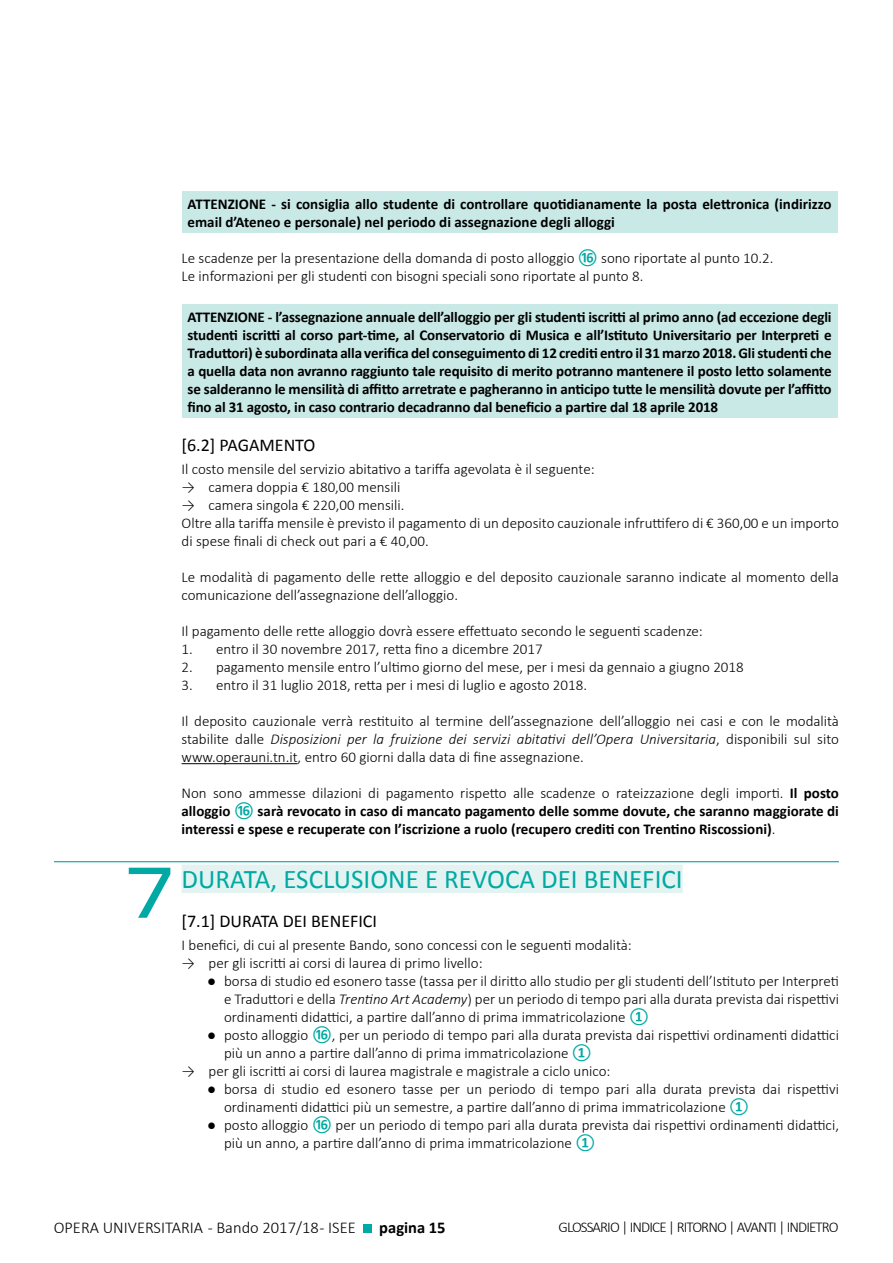
<style>
.page{position:relative;width:893px;height:1263px;background:#fff}
.page>*{position:absolute;margin:0;border:0;box-sizing:border-box;transform-origin:0 0}
.t1{font:expanded 72px "Univers";color:#00a9a3}
.t2{font:27px "Calibri";color:#00a9a3}
.t3{font:18px "Calibri";color:#000}
.t4{font:300 16.5px "Calibri";color:#000}
.t5{font:700 16.5px "Calibri";color:#000}
.t6{font:300 15px/18px "Calibri";color:#000}
.t7{font:700 15px/18px "Calibri";color:#000;text-align:justify}
.t8{font:300 15px "Calibri";letter-spacing:-.06em;color:#000}
.s1{font-weight:700;color:#00a9a3}
.s2{font-style:italic}
.s3{font-weight:300}
.s4{color:#00a9a3}
.s5{font-weight:700}
</style>
<div class="page">
<div style="left:363px;top:1224px;width:9px;height:9px;background:#00a9a3"></div>
<hr style="left:182px;top:763px;width:116px;height:1px;background:#000">
<hr style="left:54px;top:861px;width:785px;height:1px;background:#00a9a3">
<div style="left:182px;top:864px;width:501px;height:29px;background:#e3f3f1"></div>
<div style="left:182px;top:191px;width:655px;height:42px;background:#c9e9e7"></div>
<div style="left:182px;top:305px;width:655px;height:113px;background:#c9e9e7"></div>
<p class="t7" style="left:188px;top:195px;width:645px">ATTENZIONE - si consiglia allo studente di controllare quotidianamente la posta elettronica (indirizzo email d’Ateneo e personale) nel periodo di assegnazione degli alloggi</p>
<p class="t6" style="left:182px;top:248px;width:593px">Le scadenze per la presentazione della domanda di posto alloggio <span class="s1">⑯</span> sono riportate al punto 10.2.<br>Le informazioni per gli studenti con bisogni speciali sono riportate al punto 8.</p>
<p class="t7" style="left:188px;top:308px;width:646px">ATTENZIONE - l’assegnazione annuale dell’alloggio per gli studenti iscritti al primo anno (ad eccezione degli studenti iscritti al corso part-time, al Conservatorio di Musica e all’Istituto Universitario per Interpreti e Traduttori) è subordinata alla verifica del conseguimento di 12 crediti entro il 31 marzo 2018. Gli studenti che a quella data non avranno raggiunto tale requisito di merito potranno mantenere il posto letto solamente se salderanno le mensilità di affitto arretrate e pagheranno in anticipo tutte le mensilità dovute per l’affitto fino al 31 agosto, in caso contrario decadranno dal beneficio a partire dal 18 aprile 2018</p>
<p class="t3" style="left:182px;top:434px;width:135px">[6.2] PAGAMENTO</p>
<p class="t6" style="left:182px;top:460px;width:415px">Il costo mensile del servizio abitativo a tariffa agevolata è il seguente:</p>
<p class="t6" style="left:182px;top:478px;width:220px">→ camera doppia € 180,00 mensili</p>
<p class="t6" style="left:182px;top:496px;width:659px">→ camera singola € 220,00 mensili.<br>Oltre alla tariffa mensile è previsto il pagamento di un deposito cauzionale infruttifero di € 360,00 e un importo di spese finali di check out pari a € 40,00.</p>
<p class="t6" style="left:182px;top:568px;width:659px">Le modalità di pagamento delle rette alloggio e del deposito cauzionale saranno indicate al momento della comunicazione dell’assegnazione dell’alloggio.</p>
<p class="t6" style="left:182px;top:622px;width:523px">Il pagamento delle rette alloggio dovrà essere effettuato secondo le seguenti scadenze:</p>
<p class="t6" style="left:182px;top:640px;width:363px">1. entro il 30 novembre 2017, retta fino a dicembre 2017</p>
<p class="t6" style="left:182px;top:658px;width:564px">2. pagamento mensile entro l’ultimo giorno del mese, per i mesi da gennaio a giugno 2018</p>
<p class="t6" style="left:182px;top:676px;width:407px">3. entro il 31 luglio 2018, retta per i mesi di luglio e agosto 2018.</p>
<p class="t6" style="left:182px;top:712px;width:659px;text-align:justify">Il deposito cauzionale verrà restituito al termine dell’assegnazione dell’alloggio nei casi e con le modalità stabilite dalle <span class="s2">Disposizioni per la fruizione dei servizi abitativi dell’Opera Universitaria</span>, disponibili sul sito www.operauni.tn.it, entro 60 giorni dalla data di fine assegnazione.</p>
<p class="t7" style="left:182px;top:784px;width:659px"><span class="s3">Non sono ammesse dilazioni di pagamento rispetto alle scadenze o rateizzazione degli importi.</span> Il posto alloggio <span class="s4">⑯</span> sarà revocato in caso di mancato pagamento delle somme dovute, che saranno maggiorate di interessi e spese e recuperate con l’iscrizione a ruolo (recupero crediti con Trentino Riscossioni)<span class="s3">.</span></p>
<h1 class="t1" style="left:124px;top:849px;width:55px">7</h1>
<h2 class="t2" style="left:182px;top:862px;width:503px">DURATA, ESCLUSIONE E REVOCA DEI BENEFICI</h2>
<p class="t3" style="left:182px;top:910px;width:197px">[7.1] DURATA DEI BENEFICI</p>
<p class="t6" style="left:182px;top:935px;width:452px">I benefici, di cui al presente Bando, sono concessi con le seguenti modalità:</p>
<p class="t6" style="left:182px;top:953px;width:303px">→ per gli iscritti ai corsi di laurea di primo livello:</p>
<p class="t6" style="left:224px;top:971px;width:616px;text-align:justify;text-indent:-17px"><span class="s5">●</span> borsa di studio ed esonero tasse (tassa per il diritto allo studio per gli studenti dell’Istituto per Interpreti e Traduttori e della <span class="s2">Trentino Art Academy</span>) per un periodo di tempo pari alla durata prevista dai rispettivi ordinamenti didattici, a partire dall’anno di prima immatricolazione <span class="s1">①</span></p>
<p class="t6" style="left:224px;top:1025px;width:616px;text-indent:-17px"><span class="s5">●</span> posto alloggio <span class="s1">⑯</span>, per un periodo di tempo pari alla durata prevista dai rispettivi ordinamenti didattici più un anno a partire dall’anno di prima immatricolazione <span class="s1">①</span></p>
<p class="t6" style="left:182px;top:1061px;width:430px">→ per gli iscritti ai corsi di laurea magistrale e magistrale a ciclo unico:</p>
<p class="t6" style="left:224px;top:1079px;width:616px;text-indent:-17px"><span class="s5">●</span> borsa di studio ed esonero tasse per un periodo di tempo pari alla durata prevista dai rispettivi ordinamenti didattici più un semestre, a partire dall’anno di prima immatricolazione <span class="s1">①</span></p>
<p class="t6" style="left:224px;top:1115px;width:616px;text-indent:-17px"><span class="s5">●</span> posto alloggio <span class="s1">⑯</span> per un periodo di tempo pari alla durata prevista dai rispettivi ordinamenti didattici, più un anno, a partire dall’anno di prima immatricolazione <span class="s1">①</span></p>
<p class="t4" style="left:54px;top:1217px;width:304px">OPERA UNIVERSITARIA - Bando 2017/18 - ISEE</p>
<p class="t5" style="left:379px;top:1217px;width:68px">pagina 15</p>
<p class="t8" style="left:558px;top:1217px;width:282px">GLOSSARIO | INDICE | RITORNO | AVANTI | INDIETRO</p>
</div>
